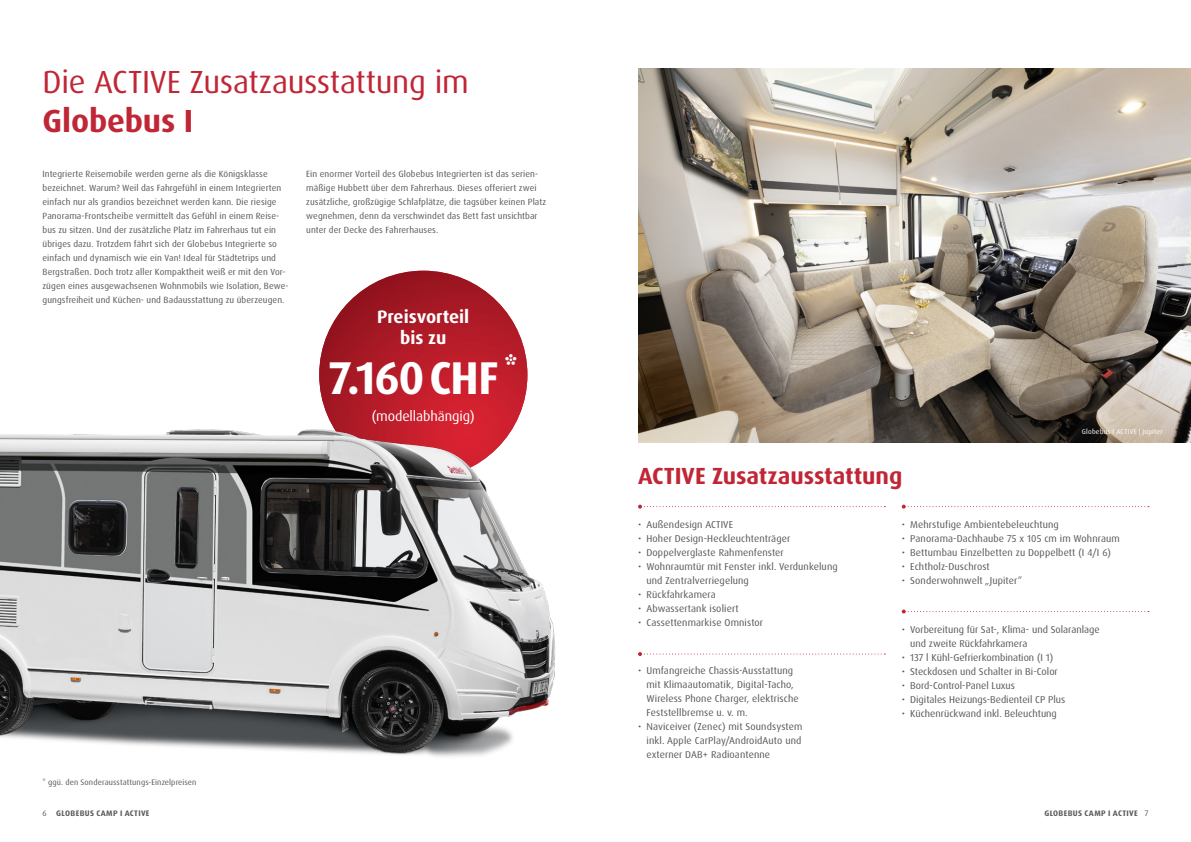
<style>
.page{position:relative;width:1191px;height:842px;background:#fff}
.page>*{position:absolute;margin:0;border:0;box-sizing:border-box;transform-origin:0 0}
.t1{font:700 46px "Dax Pro";letter-spacing:-.025em;color:#fff}
.t2{font:32px "Dax Pro";letter-spacing:-.01em;color:#c02636}
.t3{font:700 32px "Dax Pro";letter-spacing:-.005em;color:#c02636}
.t4{font:700 23.4px "Dax Pro";color:#c02636}
.t5{font:700 18px/21px "Dax Pro";color:#fff;text-align:center}
.t6{font:14px "Dax Pro";color:#fff}
.t7{font:10px/14px "Dax Pro";letter-spacing:.01em;color:#57585a}
.t8{font:9px/14px "Dax Pro";letter-spacing:.01em;color:#57585a}
.t9{font:700 8px "Dax Pro";letter-spacing:.04em;color:#57585a}
.t10{font:8px "Dax Pro";letter-spacing:.015em;color:#57585a}
.t11{font:7px "Dax Pro";letter-spacing:.03em;color:#fff}
.s1{font-weight:400}
</style>
<div class="page">
<img style="left:638px;top:68px;width:553px;height:374px">
<img style="left:319px;top:271px;width:208px;height:208px;border-radius:104px">
<svg style="left:901px;top:505px;width:248px;height:4px"></svg>
<svg style="left:638px;top:505px;width:247px;height:4px"></svg>
<img style="left:0;top:373px;width:555px;height:384px">
<svg style="left:638px;top:652px;width:247px;height:4px"></svg>
<svg style="left:901px;top:609px;width:248px;height:4px"></svg>
<h2 class="t2" style="left:43px;top:61px;width:428px">Die ACTIVE Zusatzausstattung im</h2>
<h2 class="t3" style="left:43px;top:100px;width:152px">Globebus I</h2>
<p class="t8" style="left:43px;top:167px;width:248px">Integrierte Reisemobile werden gerne als die Königsklasse bezeichnet. Warum? Weil das Fahrgefühl in einem Integrierten einfach nur als grandios bezeichnet werden kann. Die riesige Panorama-Frontscheibe vermittelt das Gefühl in einem Reise&shy;bus zu sitzen. Und der zusätzliche Platz im Fahrerhaus tut ein übriges dazu. Trotzdem fährt sich der Globebus Integrierte so einfach und dynamisch wie ein Van! Ideal für Städtetrips und Bergstraßen. Doch trotz aller Kompaktheit weiß er mit den Vor&shy;zügen eines ausgewachsenen Wohnmobils wie Isolation, Bewe&shy;gungsfreiheit und Küchen- und Badausstattung zu überzeugen.</p>
<p class="t8" style="left:306px;top:167px;width:241px">Ein enormer Vorteil des Globebus Integrierten ist das serien&shy;mäßige Hubbett über dem Fahrerhaus. Dieses offeriert zwei zusätzliche, großzügige Schlafplätze, die tagsüber keinen Platz wegnehmen, denn da verschwindet das Bett fast unsichtbar unter der Decke des Fahrerhauses.</p>
<p class="t10" style="left:43px;top:777px;width:155px">* ggü. den Sonderausstattungs-Einzelpreisen</p>
<h3 class="t5" style="left:377px;top:307px;width:94px">Preisvorteil bis zu</h3>
<h1 class="t1" style="left:329px;top:348px;width:190px">7.160CHF <sup>*</sup></h1>
<h3 class="t6" style="left:372px;top:407px;width:104px">(modellabhängig)</h3>
<h3 class="t4" style="left:638px;top:461px;width:266px">ACTIVE Zusatzausstattung</h3>
<p class="t11" style="left:1081px;top:427px;width:82px">Globebus I ACTIVE | Jupiter</p>
<p class="t7" style="left:638px;top:518px;width:97px">• Außendesign ACTIVE</p>
<p class="t7" style="left:638px;top:532px;width:154px">• Hoher Design-Heckleuchtenträger</p>
<p class="t7" style="left:638px;top:546px;width:147px">• Doppelverglaste Rahmenfenster</p>
<p class="t7" style="left:646px;top:560px;width:193px;text-indent:-8px">• Wohnraumtür mit Fenster inkl. Verdunkelung und Zentralverriegelung</p>
<p class="t7" style="left:638px;top:588px;width:79px">• Rückfahrkamera</p>
<p class="t7" style="left:638px;top:602px;width:102px">• Abwassertank isoliert</p>
<p class="t7" style="left:638px;top:616px;width:127px">• Cassettenmarkise Omnistor</p>
<p class="t7" style="left:646px;top:664px;width:154px;text-indent:-8px">• Umfangreiche Chassis-Ausstattung mit Klimaautomatik, Digital-Tacho, Wireless Phone Charger, elektrische Feststellbremse u. v. m.</p>
<p class="t7" style="left:646px;top:720px;width:157px;text-align:justify;text-indent:-8px">• Naviceiver (Zenec) mit Soundsystem inkl. Apple CarPlay/AndroidAuto und externer DAB+ Radioantenne</p>
<p class="t7" style="left:901px;top:518px;width:159px">• Mehrstufige Ambientebeleuchtung</p>
<p class="t7" style="left:901px;top:532px;width:220px">• Panorama-Dachhaube 75 x 105 cm im Wohnraum</p>
<p class="t7" style="left:901px;top:546px;width:211px">• Bettumbau Einzelbetten zu Doppelbett (I 4/I 6)</p>
<p class="t7" style="left:901px;top:560px;width:90px">• Echtholz-Duschrost</p>
<p class="t7" style="left:901px;top:574px;width:122px">• Sonderwohnwelt „Jupiter“</p>
<p class="t7" style="left:910px;top:623px;width:191px;text-indent:-8px">• Vorbereitung für Sat-, Klima- und Solaranlage und zweite Rückfahrkamera</p>
<p class="t7" style="left:901px;top:651px;width:153px">• 137 l Kühl-Gefrierkombination (I 1)</p>
<p class="t7" style="left:901px;top:665px;width:158px">• Steckdosen und Schalter in Bi-Color</p>
<p class="t7" style="left:901px;top:679px;width:115px">• Bord-Control-Panel Luxus</p>
<p class="t7" style="left:901px;top:693px;width:165px">• Digitales Heizungs-Bedienteil CP Plus</p>
<p class="t7" style="left:901px;top:707px;width:157px">• Küchenrückwand inkl. Beleuchtung</p>
<p class="t9" style="left:43px;top:808px;width:109px"><span class="s1">6</span> GLOBEBUS CAMP I ACTIVE</p>
<p class="t9" style="left:1044px;top:808px;width:106px">GLOBEBUS CAMP I ACTIVE <span class="s1">7</span></p>
</div>
